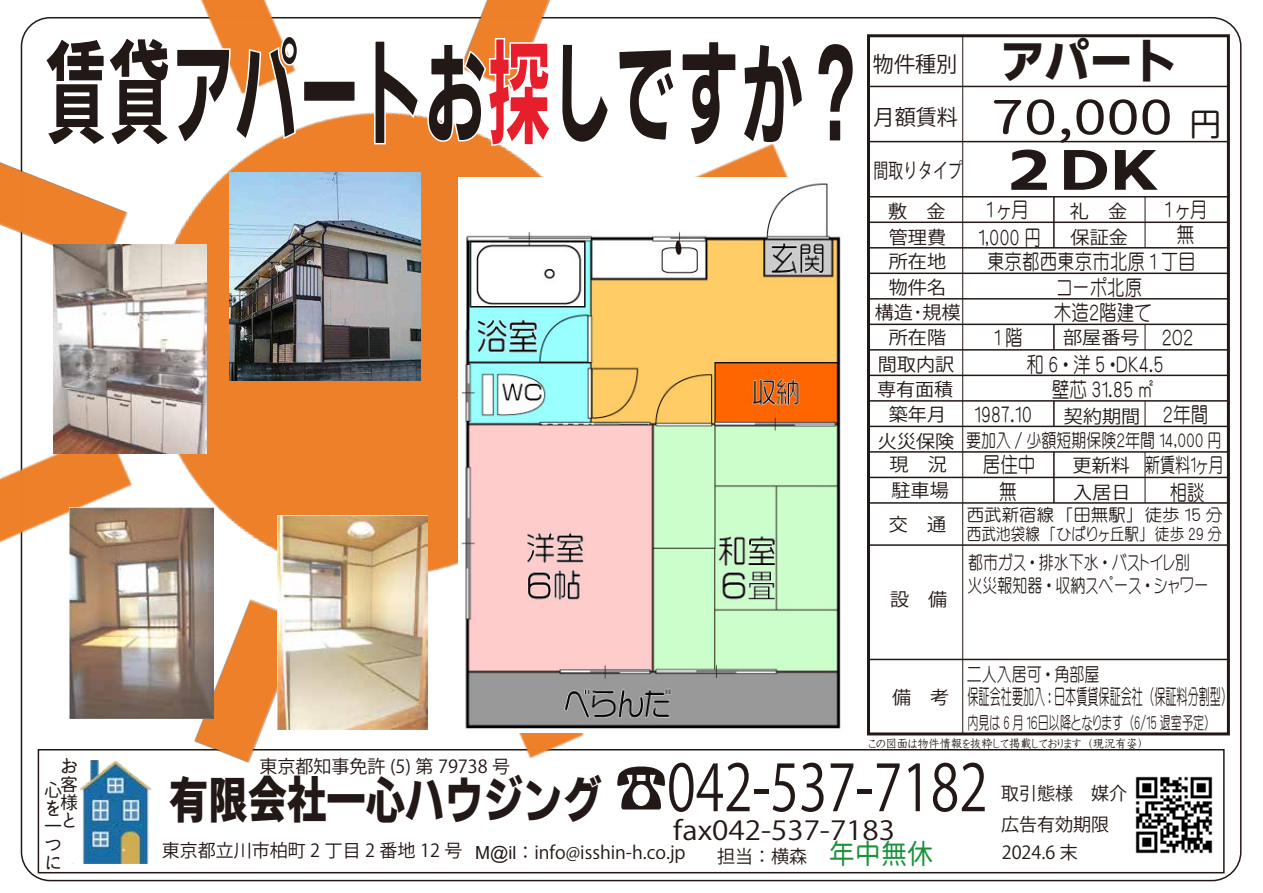
<style>
.page{position:relative;width:1263px;height:893px;background:#fff}
.page>*{position:absolute;margin:0;border:0;box-sizing:border-box;transform-origin:0 0}
.t1{font:112.05px "Gen Ei Nu Gothic EB";color:#221815;scale:.56 1}
.t2{font:63.75px "Koz Go Pr 6 N";color:#221815;scale:.81 1}
.t3{font:49.35px "Gen Ei Nu Gothic EB";color:#221815;scale:.8 1}
.t4{font:46.65px "irohamaru";color:#221815;scale:1.27 1}
.t5{font:46.65px "Gen Ei Nu Gothic EB";color:#221815;scale:1.27 1}
.t6{font:45.3px "Gen Ei Nu Gothic EB";color:#221815}
.t7{font:26.1px "Koz Go Pr 6 N";color:#221815;scale:1.13 1}
.t8{font:21.45px "Yenti EGP4 Medium SJIS";color:#221815;scale:.82 1}
.t9{font:21.45px "Yenti EGP4 Medium SJIS";color:#221815;scale:.52 1}
.t10{font:21.45px "Koz Go Pr 6 N";color:#221815}
.t11{font:20.55px "Yenti EGP4 Medium SJIS";color:#221815;scale:.74 1}
.t12{font:20.4px "Koz Go Pr 6 N";color:#221815;scale:.73 1}
.t13{font:18.9px/23.5px "Yenti EGP4 Medium SJIS";color:#221815;scale:.8 1}
.t14{font:18.15px/25.3px "Koz Go Pr 6 N";color:#221815;text-align:center;scale:1.05 1}
.t15{font:18px/31.5px "Koz Go Pr 6 N";color:#221815}
.t16{font:18px/18px "irohamaru";color:#221815}
.t17{font:17.55px "Yenti EGP4 Medium SJIS";color:#221815;scale:.63 1}
.t18{font:17.25px "Yenti EGP4 Medium SJIS";color:#221815}
.t19{font:16.8px "Yenti EGP4 Medium SJIS";color:#221815;scale:.88 1}
.t20{font:11.85px "Kyokashotai EGP4 Medium SJIS";color:#221815;scale:.95 1}
.s1{color:#e71e2b}
.s2{font-size:33px}
.s3{font-family:"Arial"}
.s4{font-family:"irohamaru";font-size:28.2px;color:#1a923b}
</style>
<div class="page">
<img style="left:1135px;top:776px;width:78px;height:78px">
<svg style="left:1016px;top:34px;width:214px;height:702px"></svg>
<hr style="left:868px;top:86px;width:360px;height:1px;background:#221815">
<hr style="left:868px;top:196px;width:360px;height:2px;background:#221815">
<hr style="left:868px;top:222px;width:360px;height:1px;background:#221815">
<hr style="left:868px;top:247px;width:360px;height:2px;background:#221815">
<hr style="left:868px;top:273px;width:360px;height:1px;background:#221815">
<hr style="left:868px;top:298px;width:360px;height:2px;background:#221815">
<hr style="left:868px;top:324px;width:360px;height:1px;background:#221815">
<hr style="left:868px;top:349px;width:360px;height:2px;background:#221815">
<hr style="left:868px;top:375px;width:360px;height:1px;background:#221815">
<hr style="left:868px;top:400px;width:360px;height:2px;background:#221815">
<hr style="left:868px;top:426px;width:360px;height:1px;background:#221815">
<hr style="left:868px;top:451px;width:360px;height:2px;background:#221815">
<hr style="left:868px;top:477px;width:360px;height:1px;background:#221815">
<hr style="left:868px;top:502px;width:360px;height:2px;background:#221815">
<hr style="left:868px;top:141px;width:360px;height:1px;background:#221815">
<hr style="left:1053px;top:197px;width:2px;height:51px;background:#221815">
<hr style="left:1145px;top:197px;width:1px;height:51px;background:#221815">
<hr style="left:1053px;top:324px;width:2px;height:26px;background:#221815">
<hr style="left:1053px;top:401px;width:2px;height:25px;background:#221815">
<hr style="left:1053px;top:452px;width:2px;height:51px;background:#221815">
<svg style="left:1145px;top:325px;width:1px;height:25px"></svg>
<svg style="left:1145px;top:401px;width:1px;height:25px"></svg>
<hr style="left:1145px;top:452px;width:1px;height:51px;background:#221815">
<hr style="left:868px;top:544px;width:360px;height:2px;background:#221815">
<hr style="left:868px;top:659px;width:360px;height:1px;background:#221815">
<img style="left:0;top:0;width:1016px;height:882px">
<img style="left:458px;top:178px;width:384px;height:554px">
<svg style="left:43px;top:35px;width:256px;height:113px"></svg>
<svg style="left:373px;top:39px;width:47px;height:106px"></svg>
<svg style="left:427px;top:37px;width:125px;height:110px"></svg>
<svg style="left:560px;top:43px;width:50px;height:101px"></svg>
<svg style="left:617px;top:40px;width:187px;height:107px"></svg>
<svg style="left:816px;top:42px;width:39px;height:101px"></svg>
<img style="left:230px;top:173px;width:190px;height:208px">
<img style="left:53px;top:244px;width:154px;height:209px">
<img style="left:277px;top:515px;width:150px;height:215px">
<img style="left:69px;top:507px;width:145px;height:211px">
<h1 class="t1" style="left:45px;top:30px;width:1469px">賃貸アパートお<span class="s1">探</span>しですか？</h1>
<h3 class="t6" style="left:1000px;top:36px;width:179px">アパート</h3>
<h3 class="t4" style="left:991px;top:83px;width:183px">70,000 <span class="s2">円</span></h3>
<h3 class="t5" style="left:999px;top:144px;width:127px">２DK</h3>
<p class="t8" style="left:986px;top:199px;width:54px">1 ヶ月</p>
<p class="t8" style="left:1164px;top:199px;width:54px">1 ヶ月</p>
<p class="t8" style="left:978px;top:226px;width:79px">1,000 円</p>
<p class="t8" style="left:1177px;top:224px;width:23px">無</p>
<p class="t8" style="left:1057px;top:277px;width:106px">コーポ北原</p>
<p class="t10" style="left:873px;top:52px;width:86px">物件種別</p>
<p class="t10" style="left:873px;top:105px;width:86px">月額賃料</p>
<p class="t12" style="left:873px;top:159px;width:124px">間取りタイプ</p>
<p class="t14" style="left:875px;top:199px;width:83px">敷　金<br>管理費<br>所在地<br>物件名<br>構造･規模所在階<br>間取内訳専有面積築年月</p>
<p class="t14" style="left:878px;top:431px;width:74px;line-height:22.6px">火災保険現　況</p>
<p class="t14" style="left:891px;top:478px;width:56px">駐車場</p>
<p class="t14" style="left:1070px;top:199px;width:57px;text-align:left">礼　金保証金</p>
<p class="t8" style="left:987px;top:251px;width:256px">東京都西東京市北原 1 丁目</p>
<p class="t8" style="left:1054px;top:302px;width:121px">木造２階建て</p>
<p class="t8" style="left:1026px;top:354px;width:169px">和 6 ・洋 5 ・ＤＫ4.5</p>
<p class="t8" style="left:994px;top:327px;width:37px">1 階</p>
<p class="t8" style="left:1162px;top:327px;width:40px">２０２</p>
<p class="t8" style="left:1052px;top:379px;width:127px">壁芯 31.85 ㎡</p>
<p class="t8" style="left:974px;top:404px;width:72px">1987.10</p>
<p class="t14" style="left:1063px;top:325px;width:74px">部屋番号</p>
<p class="t8" style="left:1163px;top:404px;width:57px">２年間</p>
<p class="t14" style="left:1064px;top:404px;width:74px">契約期間</p>
<p class="t14" style="left:1072px;top:453px;width:57px;line-height:27px;text-align:left">更新料入居日</p>
<p class="t13" style="left:966px;top:429px;width:322px">要加入 / 少額短期保険２年間 14,000 円</p>
<p class="t8" style="left:983px;top:454px;width:66px">居住中</p>
<p class="t11" style="left:1145px;top:454px;width:107px">新賃料１ヶ月</p>
<p class="t8" style="left:999px;top:481px;width:23px">無</p>
<p class="t8" style="left:1170px;top:482px;width:44px">相談</p>
<p class="t14" style="left:889px;top:512px;width:56px">交　通</p>
<p class="t14" style="left:890px;top:587px;width:56px">設　備</p>
<p class="t18" style="left:967px;top:506px;width:258px">西武新宿線「田無駅」徒歩 15 分</p>
<p class="t19" style="left:967px;top:525px;width:292px">西武池袋線「ひばりヶ丘駅」徒歩 29 分</p>
<p class="t13" style="left:967px;top:550px;width:303px">都市ガス・排水下水・バストイレ別火災報知器・収納スペース・シャワー</p>
<p class="t14" style="left:892px;top:685px;width:56px">備　考</p>
<p class="t13" style="left:967px;top:663px;width:168px">二人入居可・角部屋</p>
<p class="t9" style="left:967px;top:685px;width:500px">保証会社要加入：日本賃貸保証会社（保証料分割型）</p>
<p class="t17" style="left:967px;top:714px;width:387px">内見は 6 月 1６日以降となります（6/15 退室予定）</p>
<p class="t20" style="left:868px;top:738px;width:291px">この図面は物件情報を抜粋して掲載しております（現況有姿）</p>
<p class="t16" style="left:60px;top:757px;width:19px;text-align:justify">お客様と</p>
<p class="t16" style="left:44px;top:781px;width:19px">心を一つに</p>
<p class="t15" style="left:259px;top:751px;width:252px">東京都知事免許 (5) 第 79738 号</p>
<h3 class="t3" style="left:169px;top:772px;width:542px">有限会社一心ハウジング</h3>
<p class="t15" style="left:162px;top:837px;width:525px">東京都立川市柏町 2 丁目 2 番地 12 号 <span class="s3">M@il</span>：info@isshin-h.co.jp</p>
<h2 class="t2" style="left:615px;top:752px;width:461px">☎042-537-7182</h2>
<p class="t15" style="left:717px;top:841px;width:218px">担当：横森 <span class="s4">年中無休</span></p>
<h3 class="t7" style="left:673px;top:816px;width:198px">fax042-537-7183</h3>
<p class="t15" style="left:1001px;top:778px;width:127px">取引態様　媒介広告有効期限</p>
<p class="t15" style="left:1002px;top:837px;width:78px">2024.6 末</p>
</div>
